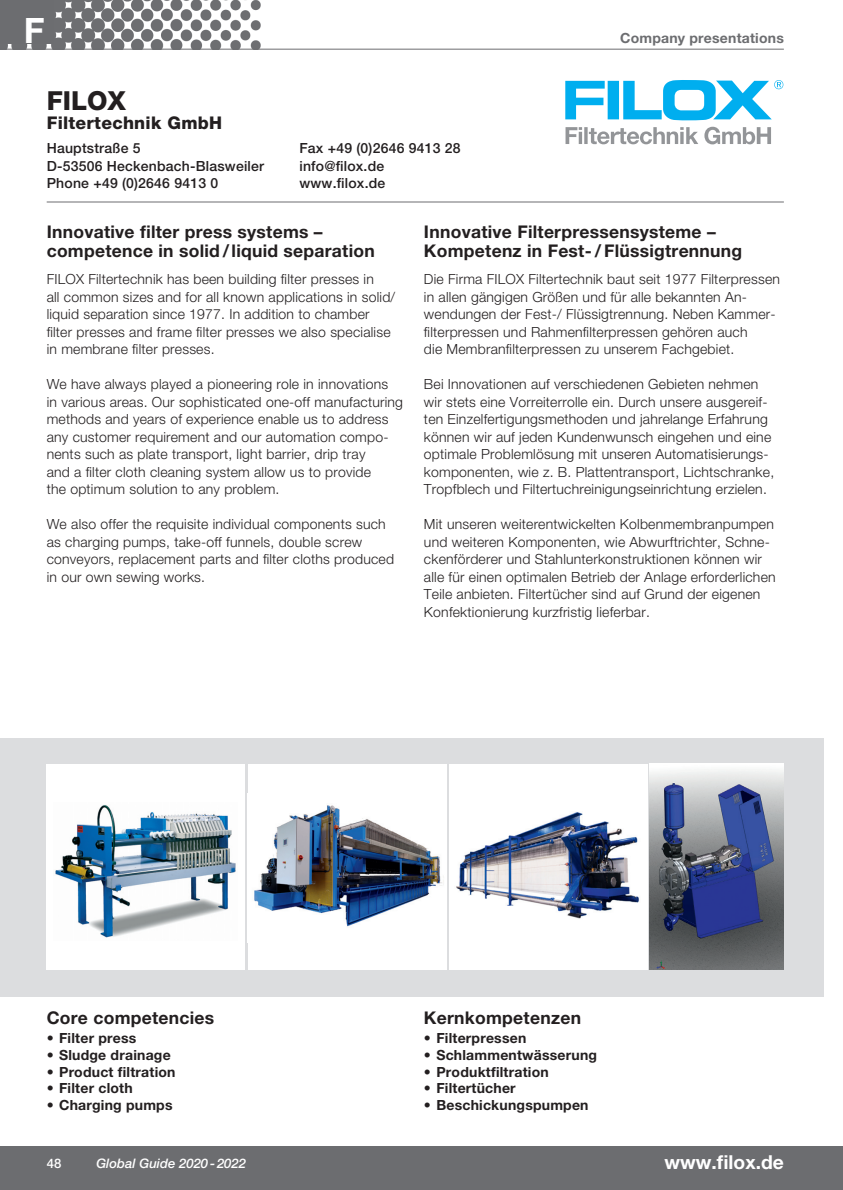
<style>
.page{position:relative;width:843px;height:1190px;background:#fff}
.page>*{position:absolute;margin:0;border:0;box-sizing:border-box;transform-origin:0 0}
.t1{font:700 35px "Helvetica Neue LT Std";color:#fff}
.t2{font:800 26.25px "Helvetica Neue LT Std";color:#231f20}
.t3{font:700 19.25px "Helvetica Neue LT Std";color:#fff}
.t4{font:700 17.5px/19.2px "Helvetica Neue LT Std";letter-spacing:.015em;color:#231f20}
.t5{font:800 17.5px "Helvetica Neue LT Std";letter-spacing:.015em;color:#231f20}
.t6{font:300 14px/17.5px "Helvetica Neue LT Std";letter-spacing:.015em;color:#231f20}
.t7{font:700 14px "Helvetica Neue LT Std";letter-spacing:.015em;color:#231f20}
.t8{font:500 14px/17.5px "Helvetica Neue LT Std";letter-spacing:.015em;color:#231f20}
.t9{font:700 14px "Helvetica Neue LT Std";letter-spacing:.015em;color:#6c6d70}
.t10{font:italic 500 13.12px "Helvetica Neue LT Std";color:#fff}
.t11{font:500 13.12px "Helvetica Neue LT Std";color:#fff}
</style>
<div class="page">
<div style="left:0;top:739px;width:823px;height:258px;background:#dcdddf"></div>
<div style="left:0;top:1145px;width:842px;height:45px;background:#6c6d70"></div>
<hr style="left:47px;top:202px;width:736px;height:1px;background:#6c6d70">
<img style="left:0;top:0;width:260px;height:49px">
<hr style="left:0;top:49px;width:783px;height:1px;background:#6c6d70">
<div style="left:0;top:0;width:54px;height:44px;background:#6c6d70"></div>
<svg style="left:565px;top:80px;width:218px;height:41px"></svg>
<svg style="left:565px;top:127px;width:206px;height:17px"></svg>
<div style="left:47px;top:763px;width:198px;height:206px;background:#fff"></div>
<img style="left:55px;top:805px;width:181px;height:133px">
<div style="left:248px;top:763px;width:198px;height:206px;background:#fff"></div>
<img style="left:254px;top:805px;width:190px;height:122px">
<div style="left:448px;top:763px;width:199px;height:206px;background:#fff"></div>
<img style="left:456px;top:812px;width:183px;height:107px">
<img style="left:649px;top:763px;width:134px;height:206px">
<h1 class="t1" style="left:24px;top:18px;width:22px">F</h1>
<h2 class="t2" style="left:47px;top:91px;width:81px">FILOX</h2>
<p class="t5" style="left:47px;top:117px;width:177px">Filtertechnik GmbH</p>
<p class="t8" style="left:47px;top:141px;width:219px">Hauptstraße 5<br>D-53506 Heckenbach-Blasweiler<br>Phone +49 (0)2646 9413 0</p>
<p class="t8" style="left:299px;top:141px;width:163px">Fax +49 (0)2646 9413 28 info@filox.de www.filox.de</p>
<p class="t9" style="left:620px;top:33px;width:165px">Company presentations</p>
<p class="t4" style="left:47px;top:224px;width:329px">Innovative filter press systems – competence in solid / liquid separation</p>
<p class="t6" style="left:47px;top:272px;width:350px">FILOX Filtertechnik has been building filter presses in<br>all common sizes and for all known applications in solid/ liquid separation since 1977. In addition to chamber filter presses and frame filter presses we also specialise in membrane filter presses.</p>
<p class="t6" style="left:47px;top:377px;width:358px">We have always played a pioneering role in innovations<br>in various areas. Our sophisticated one-off manufacturing methods and years of experience enable us to address any customer requirement and our automation compo&shy;nents such as plate transport, light barrier, drip tray<br>and a filter cloth cleaning system allow us to provide<br>the optimum solution to any problem.</p>
<p class="t6" style="left:47px;top:517px;width:349px">We also offer the requisite individual components such as charging pumps, take-off funnels, double screw conveyors, replacement parts and filter cloths produced in our own sewing works.</p>
<p class="t4" style="left:424px;top:224px;width:320px">Innovative Filterpressensysteme –<br>Kompetenz in Fest- / Flüssigtrennung</p>
<p class="t6" style="left:424px;top:272px;width:357px">Die Firma FILOX Filtertechnik baut seit 1977 Filterpressen in allen gängigen Größen und für alle bekannten An&shy;wendungen der Fest-/ Flüssigtrennung. Neben Kammer&shy;filterpressen und Rahmenfilterpressen gehören auch<br>die Membranfilterpressen zu unserem Fachgebiet.</p>
<p class="t6" style="left:424px;top:377px;width:352px">Bei Innovationen auf verschiedenen Gebieten nehmen wir stets eine Vorreiterrolle ein. Durch unsere ausgereif&shy;ten Einzelfertigungsmethoden und jahrelange Erfahrung können wir auf jeden Kundenwunsch eingehen und eine optimale Problemlösung mit unseren Automatisierungs&shy;komponenten, wie z. B. Plattentransport, Lichtschranke, Tropfblech und Filtertuchreinigungseinrichtung erzielen.</p>
<p class="t6" style="left:424px;top:517px;width:353px">Mit unseren weiterentwickelten Kolbenmembranpumpen und weiteren Komponenten, wie Abwurftrichter, Schne&shy;ckenförderer und Stahlunterkonstruktionen können wir alle für einen optimalen Betrieb der Anlage erforderlichen Teile anbieten. Filtertücher sind auf Grund der eigenen Konfektionierung kurzfristig lieferbar.</p>
<p class="t4" style="left:47px;top:1010px;width:169px">Core competencies</p>
<p class="t7" style="left:47px;top:1033px;width:91px">• Filter press</p>
<p class="t7" style="left:47px;top:1050px;width:125px">• Sludge drainage</p>
<p class="t7" style="left:47px;top:1066px;width:130px">• Product filtration</p>
<p class="t7" style="left:47px;top:1083px;width:87px">• Filter cloth</p>
<p class="t7" style="left:47px;top:1100px;width:127px">• Charging pumps</p>
<p class="t11" style="left:47px;top:1159px;width:16px">48</p>
<p class="t10" style="left:96px;top:1159px;width:151px">Global Guide 2020 - 2022</p>
<p class="t4" style="left:424px;top:1010px;width:158px">Kernkompetenzen</p>
<p class="t7" style="left:424px;top:1033px;width:104px">• Filterpressen</p>
<p class="t7" style="left:424px;top:1050px;width:174px">• Schlammentwässerung</p>
<p class="t7" style="left:424px;top:1066px;width:126px">• Produktfiltration</p>
<p class="t7" style="left:424px;top:1083px;width:93px">• Filtertücher</p>
<p class="t7" style="left:424px;top:1100px;width:166px">• Beschickungspumpen</p>
<h3 class="t3" style="left:664px;top:1155px;width:121px">www.filox.de</h3>
</div>
